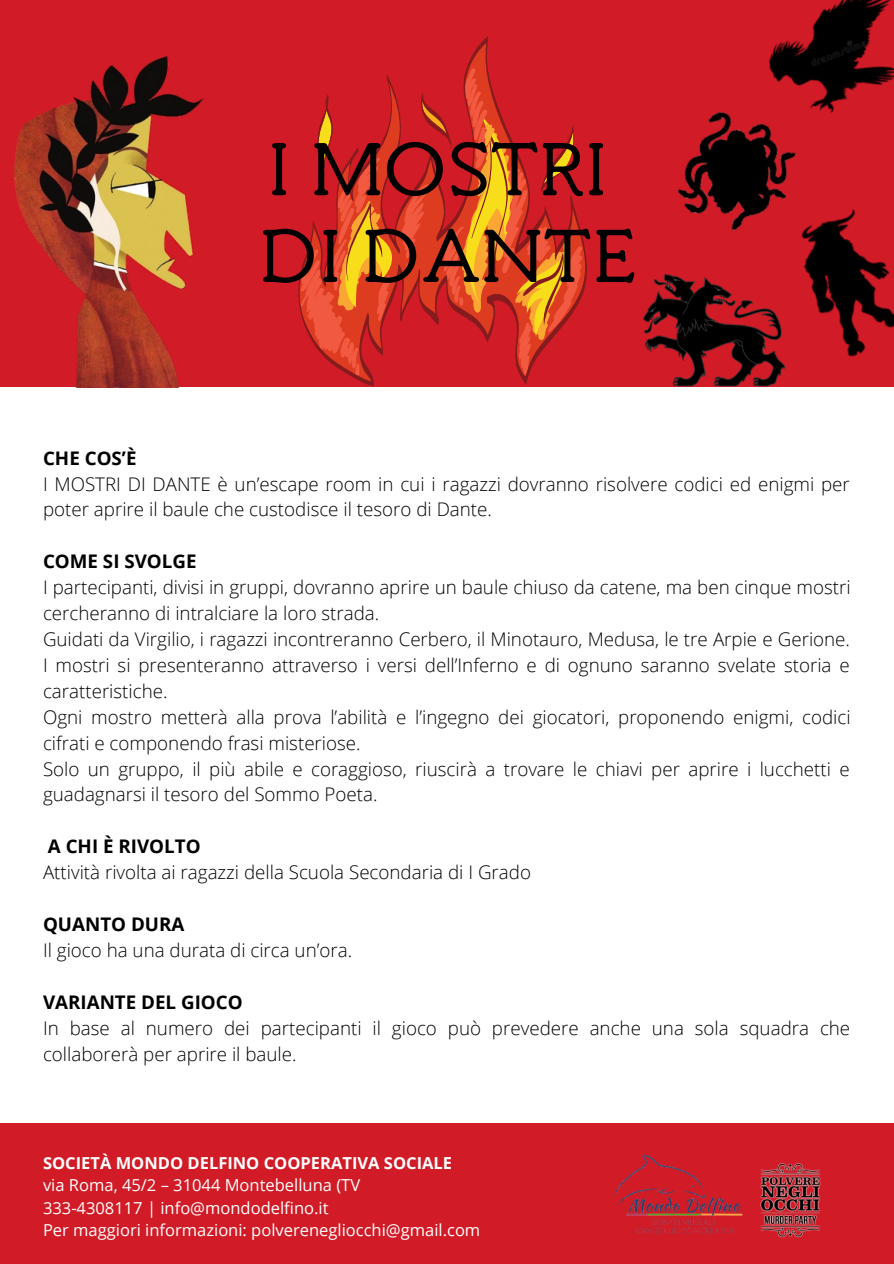
<style>
.page{position:relative;width:894px;height:1264px;background:#fff}
.page>*{position:absolute;margin:0;border:0;box-sizing:border-box;transform-origin:0 0}
.t1{font:79.5px/86.7px "Avdira";color:#000}
.t2{font:300 18.75px/26px "Open Sans";color:#000}
.t3{font:700 18.75px "Open Sans";color:#000}
.t4{font:16.5px/22.5px "Open Sans";color:#fff}
.t5{font:700 16.5px "Open Sans";color:#fff}
</style>
<div class="page">
<div style="left:0;top:1123px;width:893px;height:140px;background:#d11b27"></div>
<img style="left:760px;top:1163px;width:61px;height:75px">
<img style="left:614px;top:1154px;width:127px;height:80px">
<div style="left:0;top:0;width:893px;height:386px;background:#d11b27"></div>
<img style="left:4px;top:56px;width:221px;height:331px">
<svg style="left:297px;top:36px;width:299px;height:351px"></svg>
<img style="left:643px;top:275px;width:141px;height:112px">
<img style="left:760px;top:209px;width:133px;height:167px">
<img style="left:677px;top:111px;width:126px;height:129px">
<img style="left:736px;top:0;width:157px;height:153px">
<h1 class="t1" style="left:258px;top:129px;width:378px">I MOSTRI<br>DI DANTE</h1>
<p class="t3" style="left:43px;top:444px;width:95px">CHE COS’È</p>
<p class="t2" style="left:43px;top:470px;width:808px">I MOSTRI DI DANTE è un’escape room in cui i ragazzi dovranno risolvere codici ed enigmi per poter aprire il baule che custodisce il tesoro di Dante.</p>
<p class="t3" style="left:43px;top:548px;width:155px">COME SI SVOLGE</p>
<p class="t2" style="left:43px;top:574px;width:809px">I partecipanti, divisi in gruppi, dovranno aprire un baule chiuso da catene, ma ben cinque mostri cercheranno di intralciare la loro strada.<br>Guidati da Virgilio, i ragazzi incontreranno Cerbero, il Minotauro, Medusa, le tre Arpie e Gerione.<br>I mostri si presenteranno attraverso i versi dell’Inferno e di ognuno saranno svelate storia e caratteristiche.<br>Ogni mostro metterà alla prova l’abilità e l’ingegno dei giocatori, proponendo enigmi, codici cifrati e componendo frasi misteriose.<br>Solo un gruppo, il più abile e coraggioso, riuscirà a trovare le chiavi per aprire i lucchetti e guadagnarsi il tesoro del Sommo Poeta.</p>
<p class="t3" style="left:48px;top:833px;width:154px">A CHI È RIVOLTO</p>
<p class="t2" style="left:43px;top:859px;width:489px">Attività rivolta ai ragazzi della Scuola Secondaria di I Grado</p>
<p class="t3" style="left:43px;top:911px;width:143px">QUANTO DURA</p>
<p class="t2" style="left:43px;top:936px;width:310px">Il gioco ha una durata di circa un’ora.</p>
<p class="t3" style="left:43px;top:988px;width:201px">VARIANTE DEL GIOCO</p>
<p class="t2" style="left:43px;top:1014px;width:808px">In base al numero dei partecipanti il gioco può prevedere anche una sola squadra che collaborerà per aprire il baule.</p>
<p class="t5" style="left:43px;top:1151px;width:410px">SOCIETÀ MONDO DELFINO COOPERATIVA SOCIALE</p>
<p class="t4" style="left:43px;top:1173px;width:438px">via Roma, 45/2 – 31044 Montebelluna (TV<br>333-4308117 | info@mondodelfino.it<br>Per maggiori informazioni: polverenegliocchi@gmail.com</p>
</div>
